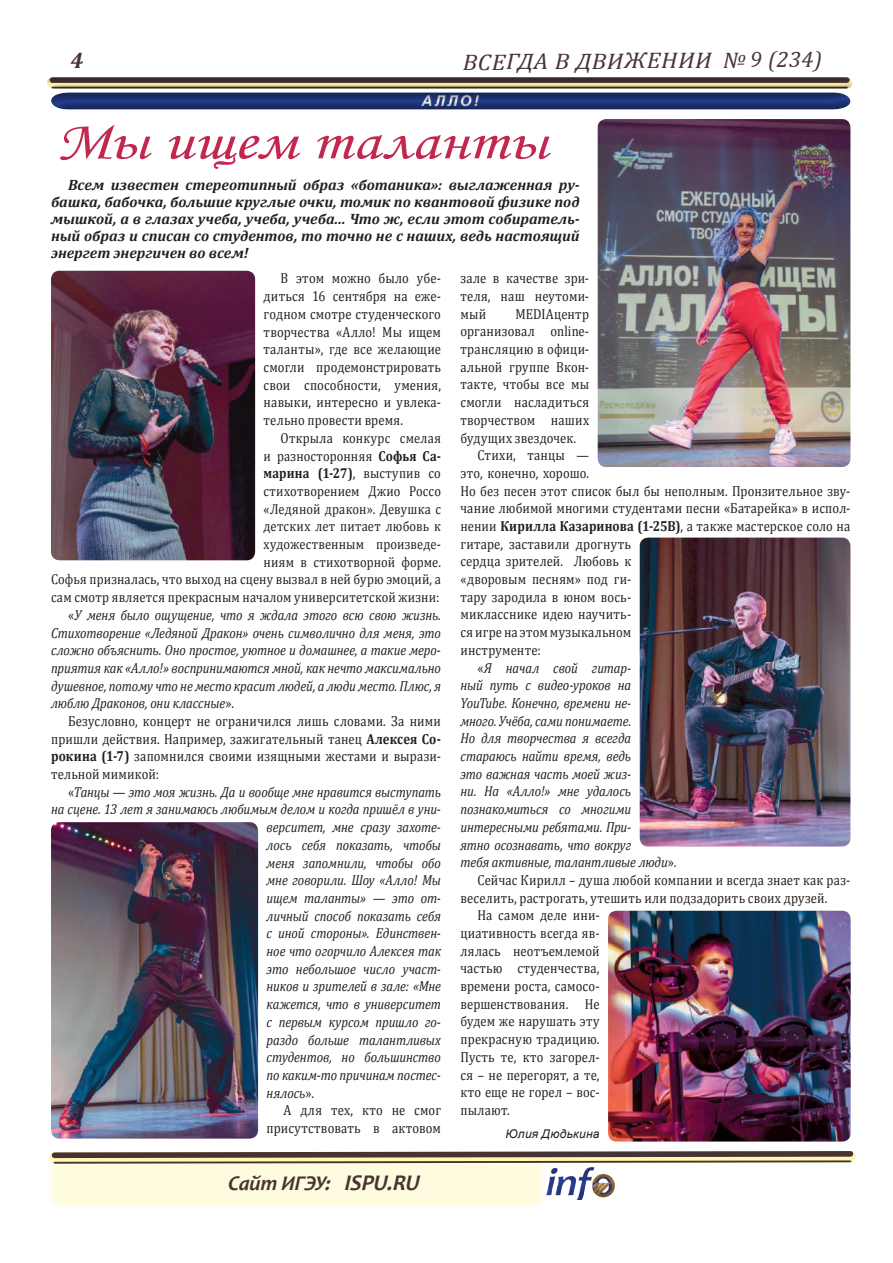
<style>
.page{position:relative;width:893px;height:1263px;background:#fff}
.page>*{position:absolute;margin:0;border:0;box-sizing:border-box;transform-origin:0 0}
.t1{font:54.6px "Monotype Corsiva";color:#c2274e;scale:1.2 1}
.t2{font:italic 22.5px "Cambria";color:#483333;scale:1.09 1}
.t3{font:italic 700 21px "Candara";color:#483333}
.t4{font:italic 700 15px/17px "Cambria";letter-spacing:-.005em;color:#231f20;text-align:justify}
.t5{font:italic 700 14.85px "Arial";color:#fff}
.t6{font:14.55px/17.7px "Cambria";letter-spacing:.01em;color:#231f20;text-align:justify;scale:.87 1}
.t7{font:italic 14.55px/17.7px "Cambria";letter-spacing:-.01em;color:#231f20;text-align:justify;scale:.87 1}
.t8{font:14.4px/17.7px "Cambria";letter-spacing:.01em;color:#231f20;text-align:right;scale:.87 1}
.t9{font:italic 12px "Arial";letter-spacing:.025em;color:#231f20}
.s1{font-weight:700}
.s2{font-style:normal}
.s3{font-size:22.5px}
</style>
<div class="page">
<svg style="left:49px;top:1151px;width:807px;height:55px"></svg>
<div style="left:50px;top:80px;width:801px;height:33px;background:#231f20;opacity:.5"></div>
<img style="left:51px;top:271px;width:204px;height:289px">
<img style="left:640px;top:538px;width:210px;height:308px">
<img style="left:598px;top:119px;width:252px;height:348px">
<img style="left:608px;top:911px;width:243px;height:230px">
<img style="left:51px;top:822px;width:207px;height:316px">
<h2 class="t2" style="left:462px;top:48px;width:331px;rotate:-1deg">ВСЕГДА В ДВИЖЕНИИ № 9 (234)</h2>
<p class="t5" style="left:422px;top:91px;width:59px">АЛЛО!</p>
<h1 class="t1" style="left:56px;top:108px;width:411px">Мы ищем таланты</h1>
<p class="t4" style="left:51px;top:176px;width:530px;text-indent:17px">Всем известен стереотипный образ «ботаника»: выглаженная ру&shy;башка, бабочка, большие круглые очки, томик по квантовой физике под мышкой, а в глазах учеба, учеба, учеба... Что ж, если этот собиратель&shy;ный образ и списан со студентов, то точно не с наших, ведь настоящий энергет энергичен во всем!</p>
<p class="t6" style="left:264px;top:270px;width:205px;text-indent:17px">В этом можно было убе&shy;диться 16 сентября на еже&shy;годном смотре студенческого творчества «Алло! Мы ищем таланты», где все желающие смогли продемонстрировать свои способности, умения, навыки, интересно и увлека&shy;тельно провести время.</p>
<p class="t8" style="left:51px;top:429px;width:450px">Открыла конкурс смелая<br>и разносторонняя <span class="s1">Софья Са-<br>марина (1-27)</span>, выступив со<br>стихотворением Джио Россо<br>«Ледяной дракон». Девушка с<br>детских лет питает любовь к<br>художественным произведе-<br>ниям в стихотворной форме.<br>Софья призналась, что выход на сцену вызвал в ней бурю эмоций, а сам смотр является прекрасным началом университетской жизни:</p>
<p class="t7" style="left:51px;top:605px;width:450px;text-indent:17px"><span class="s2">«</span>У меня было ощущение, что я ждала этого всю свою жизнь.<br>Стихотворение «Ледяной Дракон» очень символично для меня, это сложно объяснить. Оно простое, уютное и домашнее, а такие меро&shy;приятия как «Алло!» воспринимаются мной, как нечто максимально душевное, потому что не место красит людей, а люди место. Плюс, я люблю Драконов, они классные<span class="s2">».</span></p>
<p class="t6" style="left:51px;top:712px;width:450px;text-indent:17px">Безусловно, концерт не ограничился лишь словами. За ними пришли действия. Например, зажигательный танец <span class="s1">Алексея Со&shy;рокина (1-7)</span> запомнился своими изящными жестами и вырази&shy;тельной мимикой:</p>
<p class="t7" style="left:68px;top:782px;width:430px"><span class="s2">«</span>Танцы — это моя жизнь. Да и вообще мне нравится выступать</p>
<p class="t7" style="left:51px;top:800px;width:450px">на сцене. 13 лет я занимаюсь любимым делом и когда пришёл в уни-</p>
<p class="t7" style="left:267px;top:818px;width:202px">верситет, мне сразу захоте-</p>
<p class="t7" style="left:267px;top:835px;width:202px">лось себя показать, чтобы</p>
<p class="t7" style="left:267px;top:853px;width:202px">меня запомнили, чтобы обо</p>
<p class="t7" style="left:267px;top:871px;width:202px">мне говорили. Шоу «Алло! Мы</p>
<p class="t7" style="left:267px;top:888px;width:202px">ищем таланты» — это от-</p>
<p class="t7" style="left:267px;top:906px;width:202px">личный способ показать себя</p>
<p class="t7" style="left:267px;top:924px;width:202px">с иной стороны». Единствен-</p>
<p class="t7" style="left:267px;top:941px;width:202px">ное что огорчило Алексея так</p>
<p class="t7" style="left:267px;top:959px;width:202px">это небольшое число участ-</p>
<p class="t7" style="left:267px;top:977px;width:202px">ников и зрителей в зале: «Мне</p>
<p class="t7" style="left:267px;top:995px;width:202px">кажется, что в университет</p>
<p class="t7" style="left:267px;top:1012px;width:202px">с первым курсом пришло го-</p>
<p class="t7" style="left:267px;top:1030px;width:202px">раздо больше талантливых</p>
<p class="t7" style="left:267px;top:1048px;width:202px">студентов, но большинство</p>
<p class="t7" style="left:267px;top:1065px;width:202px">по каким-то причинам постес-</p>
<p class="t7" style="left:267px;top:1083px;width:56px">нялось<span class="s2">».</span></p>
<p class="t6" style="left:284px;top:1101px;width:182px">А для тех, кто не смог</p>
<p class="t6" style="left:267px;top:1119px;width:202px">присутствовать в актовом</p>
<p class="t6" style="left:460px;top:269px;width:149px">зале в качестве зри&shy;теля, наш неутоми&shy;мый</p>
<p class="t6" style="left:515px;top:305px;width:86px">МEDIAцентр</p>
<p class="t6" style="left:460px;top:322px;width:149px">организовал online-</p>
<p class="t6" style="left:460px;top:340px;width:149px">трансляцию в офици-</p>
<p class="t6" style="left:460px;top:358px;width:149px">альной группе Вкон-</p>
<p class="t6" style="left:460px;top:376px;width:149px">такте, чтобы все мы</p>
<p class="t6" style="left:460px;top:393px;width:149px">смогли насладиться</p>
<p class="t6" style="left:460px;top:411px;width:149px">творчеством наших</p>
<p class="t6" style="left:460px;top:429px;width:135px">будущих звездочек.</p>
<p class="t6" style="left:477px;top:446px;width:130px">Стихи, танцы —</p>
<p class="t6" style="left:460px;top:464px;width:149px">это, конечно, хорошо.</p>
<p class="t6" style="left:460px;top:482px;width:450px">Но без песен этот список был бы неполным. Пронзительное зву-</p>
<p class="t6" style="left:460px;top:499px;width:450px">чание любимой многими студентами песни «Батарейка» в испол-</p>
<p class="t6" style="left:460px;top:517px;width:450px">нении <span class="s1">Кирилла Казаринова (1-25В)</span>, а также мастерское соло на</p>
<p class="t6" style="left:460px;top:535px;width:198px">гитаре, заставили дрогнуть</p>
<p class="t6" style="left:460px;top:552px;width:198px">сердца зрителей. Любовь к</p>
<p class="t6" style="left:460px;top:570px;width:198px">«дворовым песням» под ги-</p>
<p class="t6" style="left:460px;top:588px;width:198px">тару зародила в юном вось-</p>
<p class="t6" style="left:460px;top:606px;width:198px">микласснике идею научить-</p>
<p class="t6" style="left:460px;top:623px;width:198px">ся игре на этом музыкальном</p>
<p class="t6" style="left:460px;top:641px;width:94px">инструменте:</p>
<p class="t7" style="left:477px;top:658px;width:178px"><span class="s2">«</span>Я начал свой гитар-</p>
<p class="t7" style="left:460px;top:676px;width:198px">ный путь с видео-уроков на</p>
<p class="t7" style="left:460px;top:693px;width:198px">YouTube. Конечно, времени не-</p>
<p class="t7" style="left:460px;top:711px;width:198px">много. Учёба, сами понимаете.</p>
<p class="t7" style="left:460px;top:729px;width:198px">Но для творчества я всегда</p>
<p class="t7" style="left:460px;top:747px;width:198px">стараюсь найти время, ведь</p>
<p class="t7" style="left:460px;top:764px;width:198px">это важная часть моей жиз-</p>
<p class="t7" style="left:460px;top:782px;width:198px">ни. На «Алло!» мне удалось</p>
<p class="t7" style="left:460px;top:800px;width:198px">познакомиться со многими</p>
<p class="t7" style="left:460px;top:817px;width:198px">интересными ребятами. При-</p>
<p class="t7" style="left:460px;top:835px;width:198px">ятно осознавать, что вокруг</p>
<p class="t7" style="left:460px;top:853px;width:250px">тебя активные, талантливые люди<span class="s2">».</span></p>
<p class="t6" style="left:477px;top:871px;width:430px">Сейчас Кирилл – душа любой компании и всегда знает как раз-</p>
<p class="t6" style="left:460px;top:889px;width:423px">веселить, растрогать, утешить или подзадорить своих друзей.</p>
<p class="t6" style="left:477px;top:906px;width:142px">На самом деле ини-</p>
<p class="t6" style="left:460px;top:924px;width:161px">циативность всегда яв-</p>
<p class="t6" style="left:460px;top:942px;width:161px">лялась неотъемлемой</p>
<p class="t6" style="left:460px;top:959px;width:161px">частью студенчества,</p>
<p class="t6" style="left:460px;top:977px;width:161px">времени роста, самосо-</p>
<p class="t6" style="left:460px;top:995px;width:161px">вершенствования. Не</p>
<p class="t6" style="left:460px;top:1012px;width:161px">будем же нарушать эту</p>
<p class="t6" style="left:460px;top:1030px;width:161px">прекрасную традицию.</p>
<p class="t6" style="left:460px;top:1048px;width:161px">Пусть те, кто загорел-</p>
<p class="t6" style="left:460px;top:1066px;width:161px">ся – не перегорят, а те,</p>
<p class="t6" style="left:460px;top:1083px;width:161px">кто еще не горел – вос-</p>
<p class="t6" style="left:460px;top:1101px;width:58px">пылают.</p>
<p class="t9" style="left:506px;top:1126px;width:95px">Юлия Дюдькина</p>
<h3 class="t3" style="left:228px;top:1170px;width:196px">Сайт ИГЭУ: <span class="s3">ISPU.RU</span></h3>
</div>
